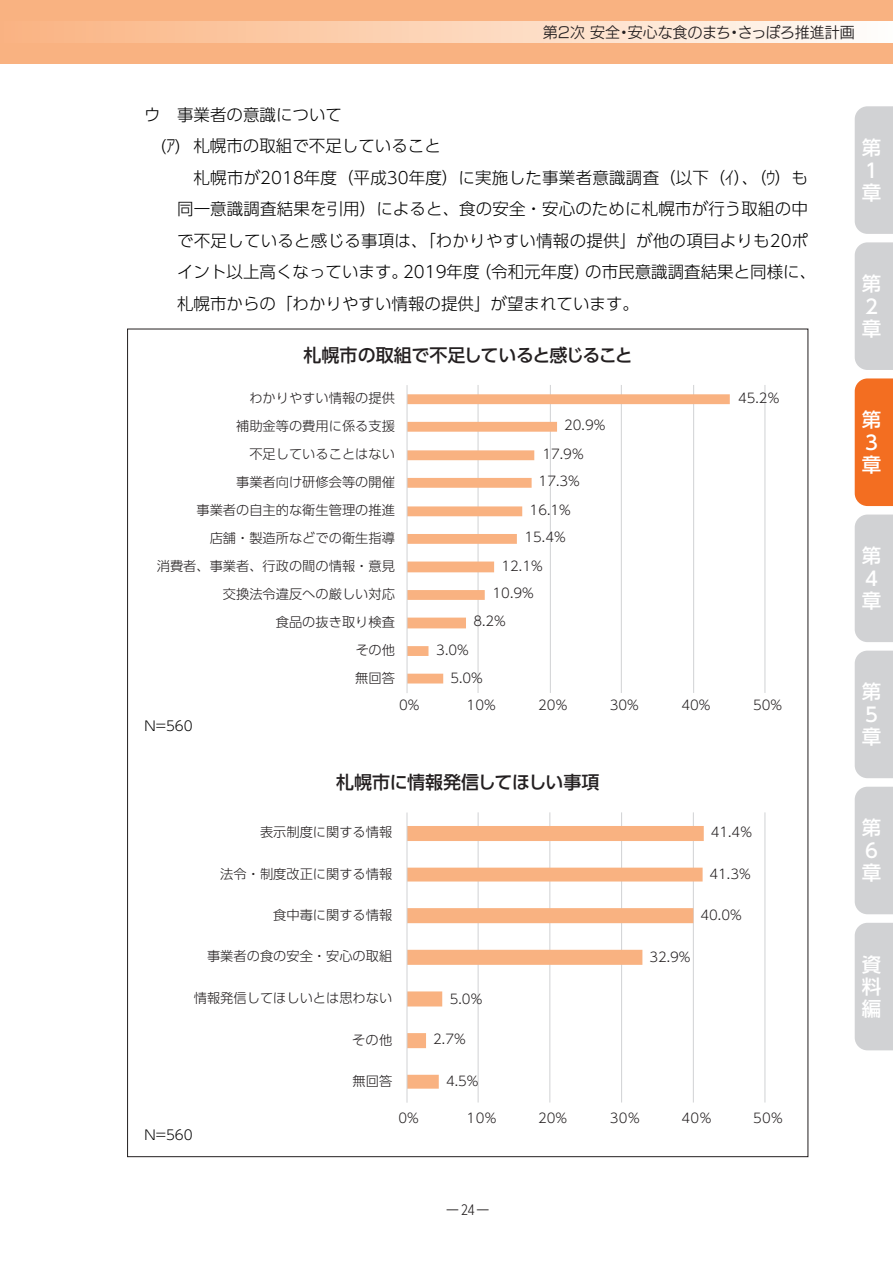
<style>
.page{position:relative;width:893px;height:1263px;background:#fff}
.page>*{position:absolute;margin:0;border:0;box-sizing:border-box;transform-origin:0 0}
.t1{font:500 19.5px/22.4px "UD Shin Go Pro";color:#fff}
.t2{font:500 18px "UD Shin Go Pro";letter-spacing:-.015em;color:#231f20}
.t3{font:300 16.5px "UD Shin Go Pro";color:#000}
.t4{font:15px "New Rodin Pro M";color:#231f20}
.t5{font:300 13.5px "UD Shin Go Pro";color:#000}
.t6{font:300 13.5px "UD Shin Go Pro";color:#231f20}
.t7{font:300 13.2px/27.9px "UD Shin Go Pro";color:#231f20}
</style>
<div class="page">
<div style="left:0;top:0;width:893px;height:64px;background:#f9b281"></div>
<div style="left:855px;top:106px;width:38px;height:128px;background:#d1d2d4"></div>
<div style="left:855px;top:242px;width:38px;height:128px;background:#d1d2d4"></div>
<div style="left:855px;top:378px;width:38px;height:128px;background:#f36e21"></div>
<div style="left:855px;top:514px;width:38px;height:128px;background:#d1d2d4"></div>
<div style="left:855px;top:651px;width:38px;height:127px;background:#d1d2d4"></div>
<div style="left:855px;top:787px;width:38px;height:127px;background:#d1d2d4"></div>
<div style="left:0;top:21px;width:893px;height:22px;background:linear-gradient(to right,#fab27f,#fffcf8)"></div>
<hr style="left:478px;top:385px;width:1px;height:308px;background:#d1d2d4">
<hr style="left:550px;top:385px;width:1px;height:308px;background:#d1d2d4">
<hr style="left:621px;top:385px;width:1px;height:308px;background:#d1d2d4">
<hr style="left:693px;top:385px;width:1px;height:308px;background:#d1d2d4">
<hr style="left:765px;top:385px;width:1px;height:308px;background:#d1d2d4">
<svg style="left:408px;top:394px;width:322px;height:289px"></svg>
<hr style="left:407px;top:385px;width:1px;height:308px;background:#d1d2d4">
<hr style="left:478px;top:812px;width:1px;height:290px;background:#d1d2d4">
<hr style="left:549px;top:812px;width:1px;height:290px;background:#d1d2d4">
<hr style="left:621px;top:812px;width:1px;height:290px;background:#d1d2d4">
<hr style="left:693px;top:812px;width:1px;height:290px;background:#d1d2d4">
<hr style="left:765px;top:812px;width:1px;height:290px;background:#d1d2d4">
<svg style="left:408px;top:826px;width:296px;height:263px"></svg>
<hr style="left:407px;top:812px;width:1px;height:291px;background:#d1d2d4">
<div style="left:855px;top:923px;width:38px;height:127px;background:#d1d2d4"></div>
<p class="t4" style="left:543px;top:19px;width:313px">第2次 安全・安心な食のまち・さっぽろ推進計画</p>
<p class="t3" style="left:144px;top:101px;width:199px">ウ　事業者の意識について</p>
<p class="t3" style="left:161px;top:133px;width:282px">(ｱ) 札幌市の取組で不足していること</p>
<p class="t3" style="left:177px;top:164px;width:632px">　札幌市が2018年度（平成30年度）に実施した事業者意識調査（以下（ｲ）、（ｳ）も</p>
<p class="t3" style="left:177px;top:196px;width:632px">同一意識調査結果を引用）によると、食の安全・安心のために札幌市が行う取組の中</p>
<p class="t3" style="left:177px;top:227px;width:632px">で不足していると感じる事項は、「わかりやすい情報の提供」が他の項目よりも20ポ</p>
<p class="t3" style="left:177px;top:259px;width:641px">イント以上高くなっています。2019年度（令和元年度）の市民意識調査結果と同様に、</p>
<p class="t3" style="left:177px;top:290px;width:464px">札幌市からの「わかりやすい情報の提供」が望まれています。</p>
<h2 class="t2" style="left:304px;top:340px;width:331px">札幌市の取組で不足していると感じること</h2>
<p class="t7" style="left:157px;top:384px;width:240px;text-align:right">わかりやすい情報の提供<br>補助金等の費用に係る支援<br>不足していることはない<br>事業者向け研修会等の開催<br>事業者の自主的な衛生管理の推進<br>店舗・製造所などでの衛生指導<br>消費者、事業者、行政の間の情報・意見交換法令違反への厳しい対応<br>食品の抜き取り検査<br>その他<br>無回答</p>
<p class="t7" style="left:564px;top:411px;width:43px">20.9%</p>
<p class="t7" style="left:542px;top:439px;width:43px">17.9%</p>
<p class="t7" style="left:539px;top:467px;width:43px">17.3%</p>
<p class="t7" style="left:530px;top:495px;width:43px">16.1%</p>
<p class="t7" style="left:524px;top:523px;width:43px">15.4%</p>
<p class="t7" style="left:501px;top:551px;width:43px">12.1%</p>
<p class="t7" style="left:473px;top:578px;width:62px;line-height:28.5px;text-indent:19px">10.9%<br>8.2%</p>
<p class="t7" style="left:436px;top:635px;width:34px">3.0%</p>
<p class="t7" style="left:450px;top:664px;width:34px">5.0%</p>
<p class="t7" style="left:738px;top:383px;width:43px">45.2%</p>
<p class="t5" style="left:145px;top:715px;width:50px">N=560</p>
<p class="t7" style="left:399px;top:690px;width:22px">0%</p>
<p class="t7" style="left:467px;top:690px;width:31px">10%</p>
<p class="t7" style="left:538px;top:690px;width:31px">20%</p>
<p class="t7" style="left:610px;top:690px;width:31px">30%</p>
<p class="t7" style="left:681px;top:690px;width:31px">40%</p>
<p class="t7" style="left:753px;top:690px;width:31px">50%</p>
<h2 class="t2" style="left:336px;top:767px;width:265px">札幌市に情報発信してほしい事項</h2>
<p class="t7" style="left:260px;top:818px;width:134px">表示制度に関する情報</p>
<p class="t7" style="left:711px;top:817px;width:43px">41.4%</p>
<p class="t7" style="left:220px;top:860px;width:173px">法令・制度改正に関する情報</p>
<p class="t7" style="left:709px;top:859px;width:43px">41.3%</p>
<p class="t7" style="left:273px;top:900px;width:121px">食中毒に関する情報</p>
<p class="t7" style="left:700px;top:901px;width:43px">40.0%</p>
<p class="t7" style="left:207px;top:942px;width:187px">事業者の食の安全・安心の取組</p>
<p class="t7" style="left:649px;top:943px;width:43px">32.9%</p>
<p class="t7" style="left:194px;top:983px;width:200px">情報発信してほしいとは思わない</p>
<p class="t7" style="left:450px;top:984px;width:34px">5.0%</p>
<p class="t7" style="left:352px;top:1025px;width:42px">その他</p>
<p class="t7" style="left:433px;top:1025px;width:34px">2.7%</p>
<p class="t7" style="left:353px;top:1067px;width:41px">無回答</p>
<p class="t7" style="left:446px;top:1066px;width:34px">4.5%</p>
<p class="t5" style="left:145px;top:1123px;width:50px">N=560</p>
<p class="t7" style="left:398px;top:1103px;width:22px">0%</p>
<p class="t7" style="left:467px;top:1103px;width:31px">10%</p>
<p class="t7" style="left:538px;top:1103px;width:30px">20%</p>
<p class="t7" style="left:610px;top:1103px;width:31px">30%</p>
<p class="t7" style="left:681px;top:1103px;width:31px">40%</p>
<p class="t7" style="left:753px;top:1103px;width:31px">50%</p>
<p class="t6" style="left:446px;top:1199px;width:45px">ー24ー</p>
<h1 class="t1" style="left:862px;top:136px;width:20px">第<br>1章</h1>
<h1 class="t1" style="left:862px;top:272px;width:20px">第<br>2章</h1>
<h1 class="t1" style="left:862px;top:408px;width:20px">第<br>3章</h1>
<h1 class="t1" style="left:862px;top:544px;width:20px">第<br>4章</h1>
<h1 class="t1" style="left:862px;top:680px;width:20px">第<br>5章</h1>
<h1 class="t1" style="left:862px;top:816px;width:20px">第<br>6章</h1>
<h1 class="t1" style="left:862px;top:952px;width:20px;text-align:justify">資料編</h1>
</div>
